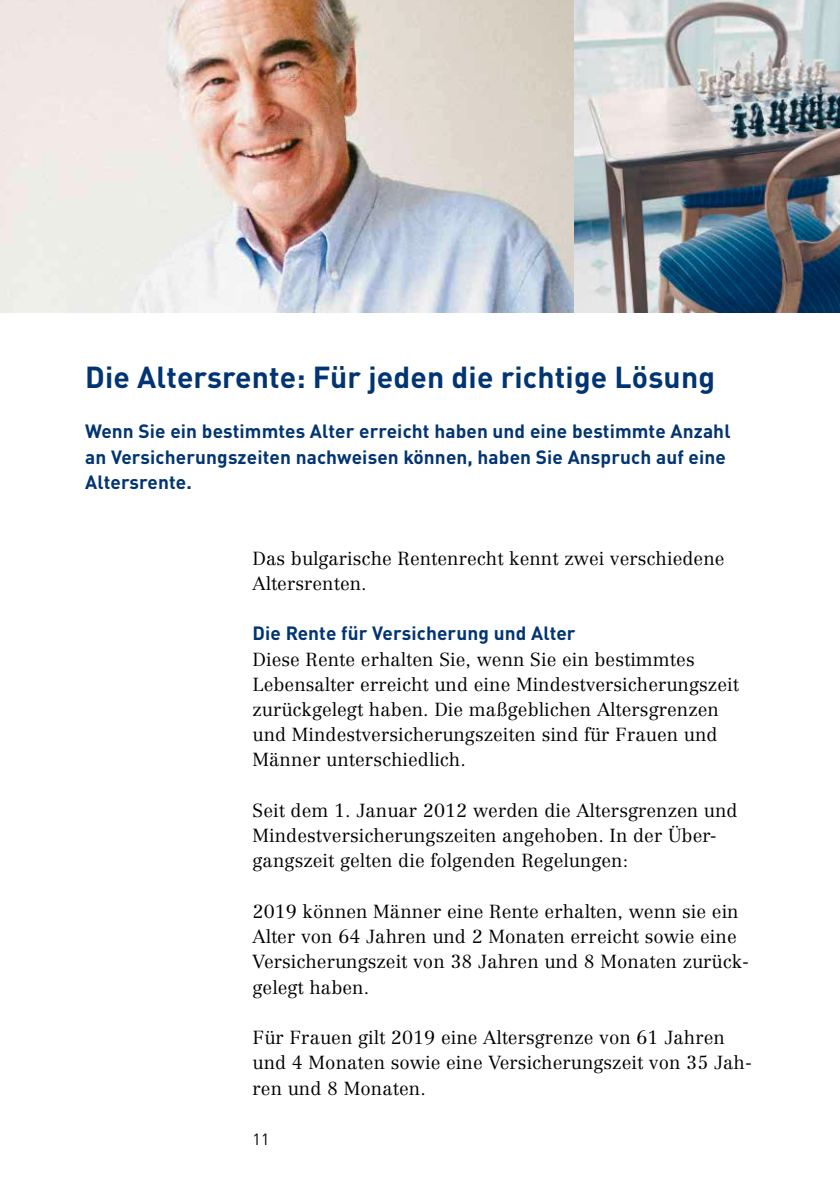
<style>
.page{position:relative;width:840px;height:1191px;background:#fff}
.page>*{position:absolute;margin:0;border:0;box-sizing:border-box;transform-origin:0 0}
.t1{font:700 30px "DIN Pro";letter-spacing:.005em;color:#003472}
.t2{font:700 19px/25.2px "DIN Pro";letter-spacing:.005em;color:#003472}
.t3{font:300 18.6px/25.2px "Centennial LT Pro";letter-spacing:.005em;color:#000}
.t4{font:16px "DIN Pro";color:#000}
</style>
<div class="page">
<img style="left:0;top:0;width:839px;height:312px">
<h2 class="t1" style="left:85px;top:352px;width:631px">Die Altersrente: Für jeden die richtige Lösung</h2>
<p class="t2" style="left:85px;top:417px;width:646px">Wenn Sie ein bestimmtes Alter erreicht haben und eine bestimmte Anzahl an Versicherungszeiten nachweisen können, haben Sie Anspruch auf eine<br>Altersrente.</p>
<p class="t3" style="left:252px;top:545px;width:473px">Das bulgarische Rentenrecht kennt zwei verschiedene<br>Altersrenten.</p>
<h3 class="t2" style="left:252px;top:618px;width:324px">Die Rente für Versicherung und Alter</h3>
<p class="t3" style="left:252px;top:646px;width:487px">Diese Rente erhalten Sie, wenn Sie ein bestimmtes Lebensalter erreicht und eine Mindestversicherungszeit zurückgelegt haben. Die maßgeblichen Altersgrenzen und Mindestversicherungszeiten sind für Frauen und Männer unterschiedlich.</p>
<p class="t3" style="left:252px;top:797px;width:486px">Seit dem 1. Januar 2012 werden die Altersgrenzen und<br>Mindestversicherungszeiten angehoben. In der Über&shy;gangszeit gelten die folgenden Regelungen:</p>
<p class="t3" style="left:252px;top:898px;width:497px">2019 können Männer eine Rente erhalten, wenn sie ein Alter von 64 Jahren und 2 Monaten erreicht sowie eine Versicherungszeit von 38 Jahren und 8 Monaten zurück&shy;gelegt haben.</p>
<p class="t3" style="left:252px;top:1024px;width:500px">Für Frauen gilt 2019 eine Altersgrenze von 61 Jahren und 4 Monaten sowie eine Versicherungszeit von 35 Jah&shy;ren und 8 Monaten.</p>
<p class="t4" style="left:252px;top:1126px;width:18px">11</p>
</div>
